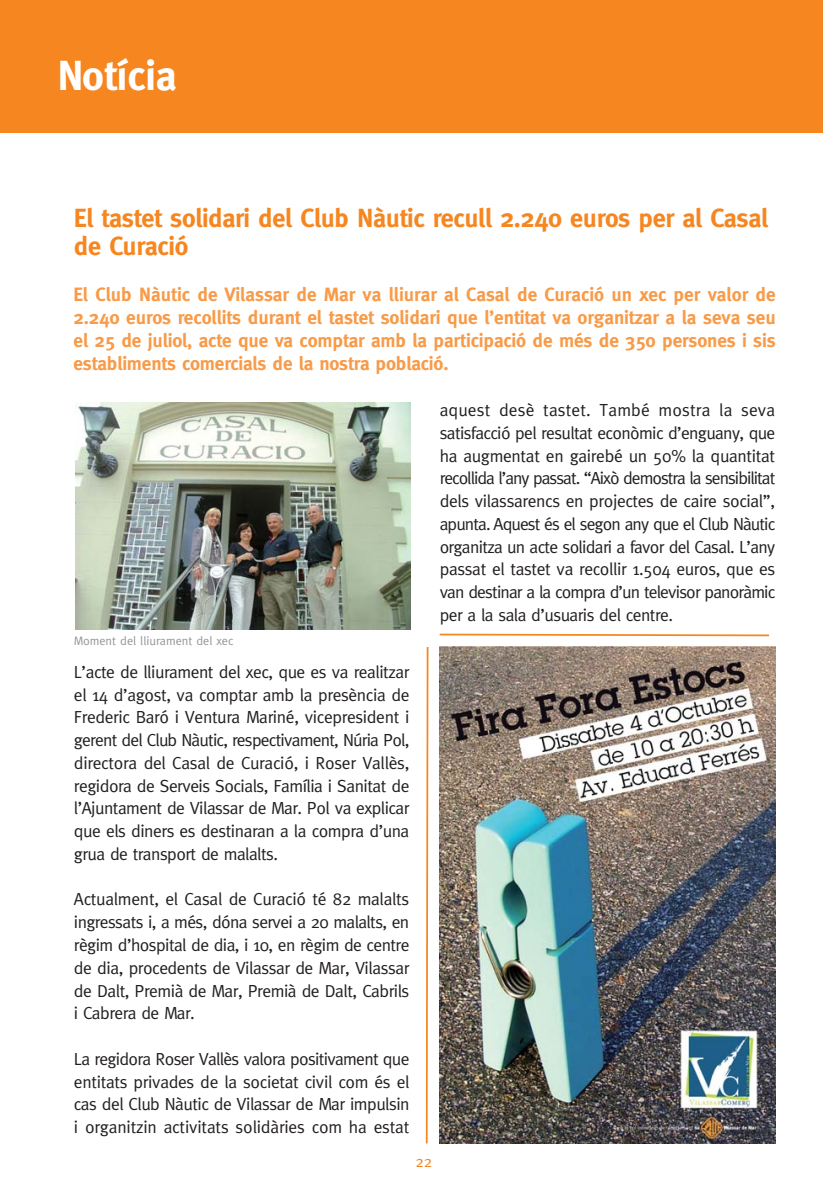
<style>
.page{position:relative;width:823px;height:1191px;background:#fff}
.page>*{position:absolute;margin:0;border:0;box-sizing:border-box;transform-origin:0 0}
.t1{font:700 42px "Meta";color:#fff}
.t2{font:700 26.25px/28px "Meta";letter-spacing:-.015em;color:#f6861f}
.t3{font:700 19.25px/22.8px "Meta";letter-spacing:-.01em;color:#f89b49;text-align:justify}
.t4{font:17.5px/22.8px "Meta Normal";letter-spacing:-.025em;color:#231f20;text-align:justify}
.t5{font:15.75px "Meta Normal";color:#f6861f}
.t6{font:12.25px "Meta Normal";color:#939598}
</style>
<div class="page">
<div style="left:0;top:0;width:822px;height:132px;background:#f6861f"></div>
<img style="left:75px;top:402px;width:335px;height:227px">
<img style="left:439px;top:646px;width:335px;height:497px">
<svg style="left:439px;top:633px;width:331px;height:4px"></svg>
<svg style="left:425px;top:647px;width:4px;height:497px"></svg>
<h1 class="t1" style="left:57px;top:58px;width:121px">Notícia</h1>
<h2 class="t2" style="left:74px;top:205px;width:695px">El tastet solidari del Club Nàutic recull 2.240 euros per al Casal de Curació</h2>
<p class="t3" style="left:73px;top:285px;width:703px">El Club Nàutic de Vilassar de Mar va lliurar al Casal de Curació un xec per valor de 2.240 euros recollits durant el tastet solidari que l’entitat va organitzar a la seva seu el 25 de juliol, acte que va comptar amb la participació de més de 350 persones i sis establiments comercials de la nostra població.</p>
<p class="t6" style="left:74px;top:635px;width:161px">Moment del lliurament del xec</p>
<p class="t4" style="left:74px;top:661px;width:337px">L’acte de lliurament del xec, que es va realitzar el 14 d’agost, va comptar amb la presència de Frederic Baró i Ventura Mariné, vicepresident i gerent del Club Nàutic, respectivament, Núria Pol, directora del Casal de Curació, i Roser Vallès, regidora de Serveis Socials, Família i Sanitat de l’Ajuntament de Vilassar de Mar. Pol va explicar que els diners es destinaran a la compra d’una grua de transport de malalts.</p>
<p class="t4" style="left:74px;top:889px;width:337px">Actualment, el Casal de Curació té 82 malalts ingressats i, a més, dóna servei a 20 malalts, en règim d’hospital de dia, i 10, en règim de centre de dia, procedents de Vilassar de Mar, Vilassar de Dalt, Premià de Mar, Premià de Dalt, Cabrils i Cabrera de Mar.</p>
<p class="t4" style="left:74px;top:1048px;width:337px">La regidora Roser Vallès valora positivament que entitats privades de la societat civil com és el cas del Club Nàutic de Vilassar de Mar impulsin i organitzin activitats solidàries com ha estat</p>
<p class="t4" style="left:439px;top:400px;width:337px">aquest desè tastet. També mostra la seva satisfacció pel resultat econòmic d’enguany, que ha augmentat en gairebé un 50% la quantitat recollida l’any passat. “Això demostra la sensibilitat dels vilassarencs en projectes de caire social”, apunta. Aquest és el segon any que el Club Nàutic organitza un acte solidari a favor del Casal. L’any passat el tastet va recollir 1.504 euros, que es van destinar a la compra d’un televisor panoràmic per a la sala d’usuaris del centre.</p>
<p class="t5" style="left:415px;top:1155px;width:18px">22</p>
</div>
